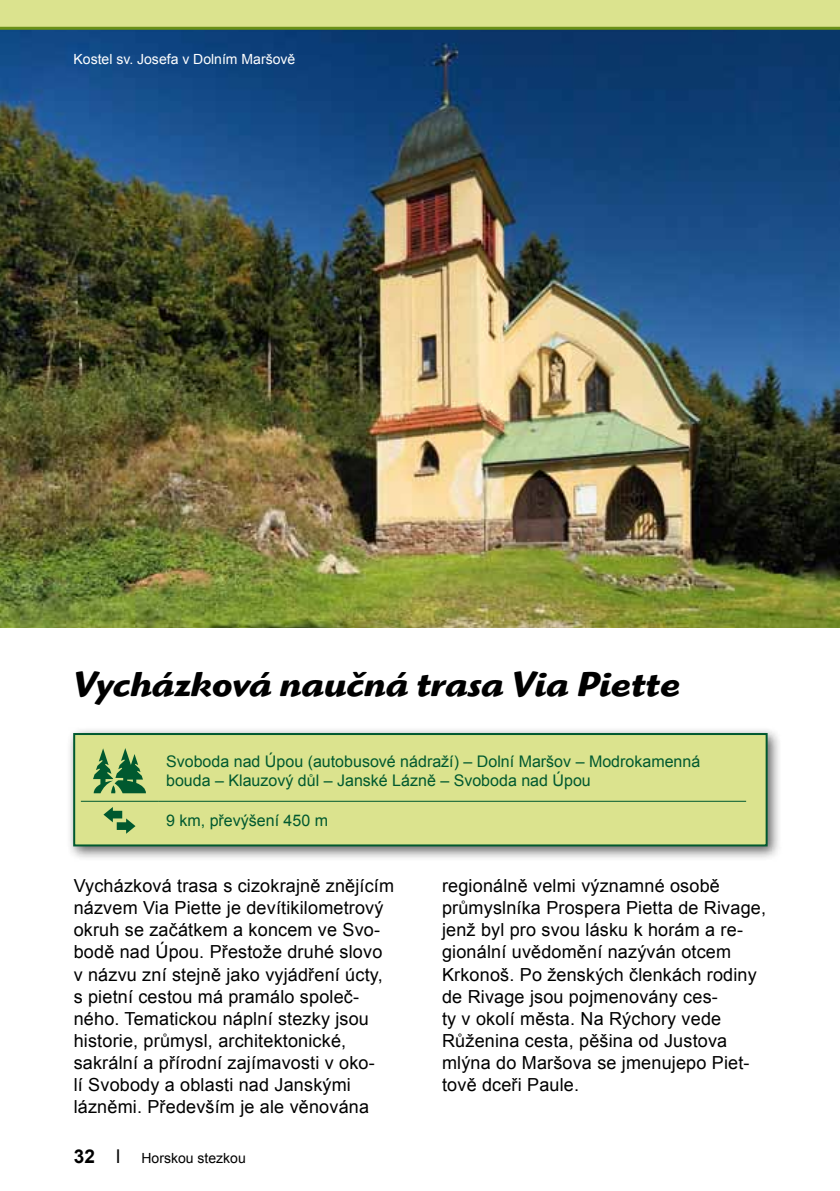
<style>
.page{position:relative;width:840px;height:1191px;background:#fff}
.page>*{position:absolute;margin:0;border:0;box-sizing:border-box;transform-origin:0 0}
.t1{font:italic 700 36px "Highlander Itc TEE";letter-spacing:.01em;color:#000}
.t2{font:18px/22.2px "Arial";letter-spacing:.01em;color:#000}
.t3{font:16px/19.2px "Arial";color:#00592f}
.t4{font:14px "Arial";color:#fff}
.t5{font:14px "Arial";color:#000}
.s1{font-weight:700;font-size:19px}
.s2{font-size:19px}
</style>
<div class="page">
<img style="left:0;top:30px;width:839px;height:597px">
<div style="left:0;top:0;width:839px;height:28px;background:#dbe38e"></div>
<hr style="left:0;top:27px;width:839px;height:3px;background:#699118">
<div style="left:66px;top:726px;width:716px;height:135px;background:#000;opacity:.6"></div>
<div style="left:74px;top:734px;width:692px;height:111px;background:#dbe38e"></div>
<hr style="left:158px;top:800px;width:587px;height:1px;background:#00592f">
<svg style="left:81px;top:748px;width:77px;height:86px"></svg>
<div style="left:73px;top:733px;width:694px;height:113px;border:2px solid #00592f"></div>
<p class="t4" style="left:73px;top:50px;width:223px">Kostel sv. Josefa v Dolním Maršově</p>
<h1 class="t1" style="left:74px;top:662px;width:607px">Vycházková naučná trasa Via Piette</h1>
<p class="t3" style="left:166px;top:752px;width:535px">Svoboda nad Úpou (autobusové nádraží) – Dolní Maršov – Modrokamenná bouda – Klauzový důl – Janské Lázně – Svoboda nad Úpou</p>
<p class="t3" style="left:166px;top:811px;width:163px">9 km, převýšení 450 m</p>
<p class="t2" style="left:74px;top:875px;width:322px">Vycházková trasa s cizokrajně znějícím názvem Via Piette je devítikilometrový okruh se začátkem a koncem ve Svo&shy;bodě nad Úpou. Přestože druhé slovo v názvu zní stejně jako vyjádření úcty, s pietní cestou má pramálo společ&shy;ného. Tematickou náplní stezky jsou historie, průmysl, architektonické, sakrální a přírodní zajímavosti v oko-<br>lí Svobody a oblasti nad Janskými lázněmi. Především je ale věnována</p>
<p class="t2" style="left:442px;top:874px;width:325px">regionálně velmi významné osobě průmyslníka Prospera Pietta de Rivage, jenž byl pro svou lásku k horám a re&shy;gionální uvědomění nazýván otcem Krkonoš. Po ženských členkách rodiny de Rivage jsou pojmenovány ces-<br>ty v okolí města. Na Rýchory vede Růženina cesta, pěšina od Justova mlýna do Maršova se jmenujepo Piet&shy;tově dceři Paule.</p>
<p class="t5" style="left:74px;top:1148px;width:173px"><span class="s1">32</span> <span class="s2">l</span> Horskou stezkou</p>
</div>
